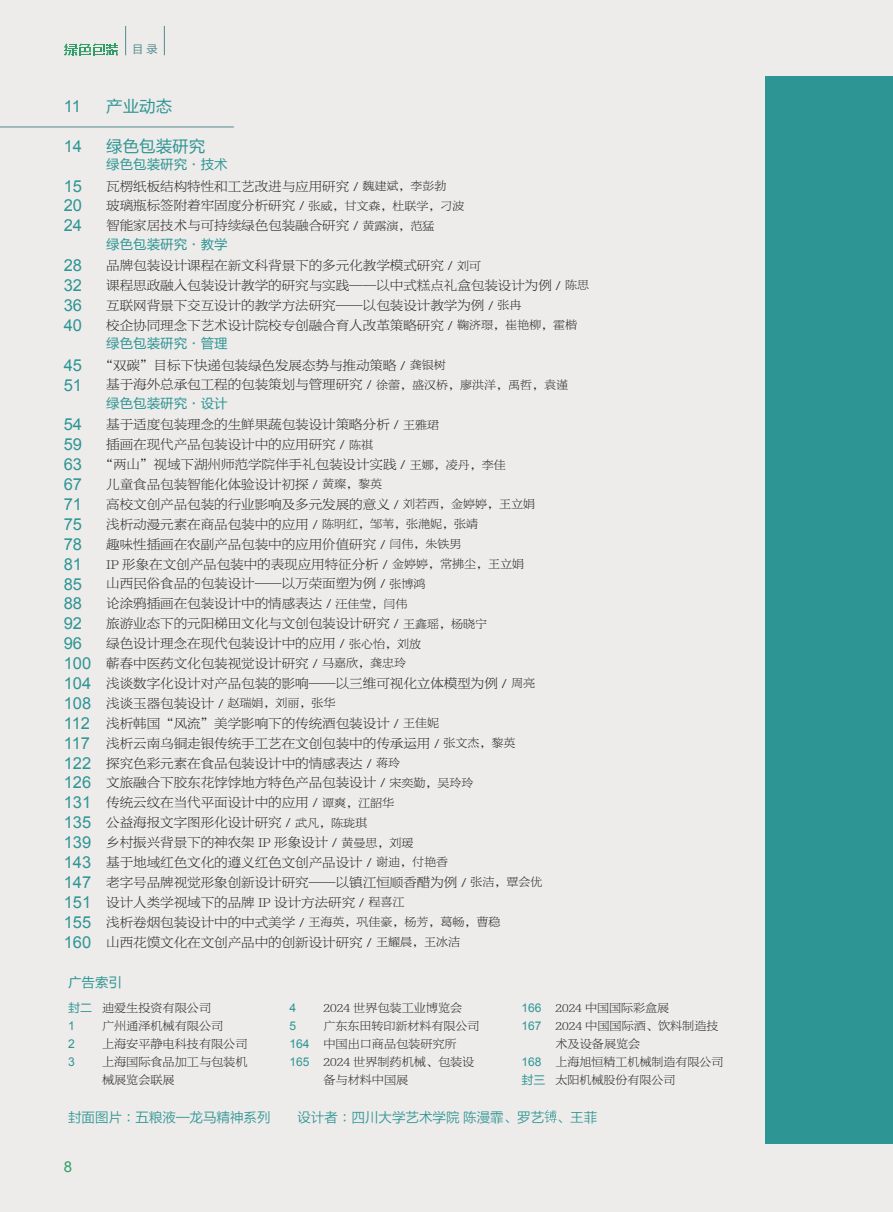
<style>
.page{position:relative;width:893px;height:1212px;background:#eeeceb}
.page>*{position:absolute;margin:0;border:0;box-sizing:border-box;transform-origin:0 0}
.t1{font:16.5px "Arial";color:#2d9593}
.t2{font:16.5px "FZLTHK GBK1 0";color:#2d9593}
.t3{font:15px "Arial";color:#319e68}
.t4{font:13.5px/20px "FZBYSK GBK1 0";color:#231f20}
.t5{font:13.5px "FZLTHK GBK1 0";color:#2d9593}
.t6{font:13.5px "FZLTXIHJW GB1 0";color:#2d9593}
.t7{font:12.15px/18px "FZBYSK GBK1 0";color:#231f20}
.t8{font:12.15px "Arial";color:#2d9593}
.t9{font:12px/18px "FZBYSK GBK1 0";color:#231f20}
.t10{font:12px "Arial";color:#2d9593}
.t11{font:11.25px "FZLTHK GBK1 0";color:#518b8d}
.s1{font-size:12px}
.s2{font-family:"Arial";font-size:16.5px;color:#2d9593}
.s3{font-size:13.5px}
.s4{font-family:"FZLTHK GBK1 0";color:#2d9593}
.s5{font-family:"Arial";color:#2d9593}
.s6{font-family:"Arial";font-size:12px;color:#2d9593}
</style>
<div class="page">
<svg style="left:64px;top:44px;width:54px;height:11px"></svg>
<div style="left:765px;top:77px;width:128px;height:1067px;background:#2d9593"></div>
<hr style="left:0;top:127px;width:234px;height:1px;background:#518b8d">
<svg style="left:544px;top:1110px;width:13px;height:13px"></svg>
<svg style="left:125px;top:26px;width:1px;height:29px"></svg>
<svg style="left:164px;top:26px;width:1px;height:29px"></svg>
<p class="t11" style="left:132px;top:43px;width:27px">目 录</p>
<p class="t1" style="left:64px;top:95px;width:19px">11</p>
<p class="t2" style="left:106px;top:97px;width:67px">产业动态</p>
<p class="t1" style="left:64px;top:135px;width:20px">14</p>
<p class="t2" style="left:106px;top:137px;width:100px">绿色包装研究</p>
<p class="t5" style="left:106px;top:157px;width:123px">绿色包装研究·技术</p>
<p class="t1" style="left:64px;top:175px;width:20px">15</p>
<p class="t4" style="left:106px;top:176px;width:342px">瓦楞纸板结构特性和工艺改进与应用研究 / <span class="s1">魏建斌，李彭勃</span></p>
<p class="t1" style="left:64px;top:195px;width:20px">20</p>
<p class="t4" style="left:106px;top:196px;width:360px">玻璃瓶标签附着牢固度分析研究 / <span class="s1">张威，甘文森，杜联学，刁波</span></p>
<p class="t1" style="left:64px;top:215px;width:20px">24</p>
<p class="t4" style="left:106px;top:216px;width:330px">智能家居技术与可持续绿色包装融合研究 / <span class="s1">黄露演，范猛</span></p>
<p class="t5" style="left:106px;top:237px;width:123px">绿色包装研究·教学</p>
<p class="t1" style="left:64px;top:255px;width:20px">28</p>
<p class="t4" style="left:106px;top:256px;width:376px">品牌包装设计课程在新文科背景下的多元化教学模式研究 / <span class="s1">刘可</span></p>
<p class="t1" style="left:64px;top:274px;width:20px">32</p>
<p class="t4" style="left:106px;top:276px;width:484px">课程思政融入包装设计教学的研究与实践——以中式糕点礼盒包装设计为例 / <span class="s1">陈思</span></p>
<p class="t1" style="left:64px;top:294px;width:20px">36</p>
<p class="t4" style="left:106px;top:296px;width:417px">互联网背景下交互设计的教学方法研究——以包装设计教学为例 / <span class="s1">张冉</span></p>
<p class="t1" style="left:64px;top:314px;width:20px">40</p>
<p class="t4" style="left:106px;top:315px;width:472px">校企协同理念下艺术设计院校专创融合育人改革策略研究 / <span class="s1">鞠济璟，崔艳柳，霍楷</span></p>
<p class="t5" style="left:106px;top:336px;width:123px">绿色包装研究·管理</p>
<p class="t1" style="left:64px;top:354px;width:20px">45</p>
<p class="t4" style="left:100px;top:355px;width:348px">“双碳”目标下快递包装绿色发展态势与推动策略 / <span class="s1">龚银树</span></p>
<p class="t1" style="left:64px;top:374px;width:20px">51</p>
<p class="t4" style="left:106px;top:375px;width:463px">基于海外总承包工程的包装策划与管理研究 / <span class="s1">徐蕾，盛汉桥，廖洪洋，禹哲，袁谨</span></p>
<p class="t5" style="left:106px;top:396px;width:123px">绿色包装研究·设计</p>
<p class="t1" style="left:64px;top:414px;width:20px">54</p>
<p class="t4" style="left:106px;top:415px;width:334px">基于适度包装理念的生鲜果蔬包装设计策略分析 / <span class="s1">王雅珺</span></p>
<p class="t1" style="left:64px;top:434px;width:20px">59</p>
<p class="t4" style="left:106px;top:435px;width:268px">插画在现代产品包装设计中的应用研究 / <span class="s1">陈祺</span></p>
<p class="t1" style="left:64px;top:453px;width:20px">63</p>
<p class="t4" style="left:100px;top:455px;width:408px">“两山”视域下湖州师范学院伴手礼包装设计实践 / <span class="s1">王娜，凌丹，李佳</span></p>
<p class="t1" style="left:64px;top:473px;width:20px">67</p>
<p class="t4" style="left:106px;top:475px;width:277px">儿童食品包装智能化体验设计初探 / <span class="s1">黄璨，黎英</span></p>
<p class="t1" style="left:64px;top:493px;width:20px">71</p>
<p class="t4" style="left:106px;top:494px;width:430px">高校文创产品包装的行业影响及多元发展的意义 / <span class="s1">刘若西，金婷婷，王立娟</span></p>
<p class="t1" style="left:64px;top:513px;width:20px">75</p>
<p class="t4" style="left:106px;top:514px;width:373px">浅析动漫元素在商品包装中的应用 / <span class="s1">陈明红，邹苇，张滟妮，张靖</span></p>
<p class="t1" style="left:64px;top:533px;width:20px">78</p>
<p class="t4" style="left:106px;top:534px;width:357px">趣味性插画在农副产品包装中的应用价值研究 / <span class="s1">闫伟，朱铁男</span></p>
<p class="t1" style="left:64px;top:553px;width:20px">81</p>
<p class="t4" style="left:106px;top:554px;width:419px">IP 形象在文创产品包装中的表现应用特征分析 / <span class="s1">金婷婷，常拂尘，王立娟</span></p>
<p class="t1" style="left:64px;top:573px;width:20px">85</p>
<p class="t4" style="left:106px;top:574px;width:321px">山西民俗食品的包装设计——以万荣面塑为例 / <span class="s1">张博鸿</span></p>
<p class="t1" style="left:64px;top:593px;width:20px">88</p>
<p class="t4" style="left:106px;top:594px;width:303px">论涂鸦插画在包装设计中的情感表达 / <span class="s1">汪佳莹，闫伟</span></p>
<p class="t1" style="left:64px;top:613px;width:20px">92</p>
<p class="t4" style="left:106px;top:614px;width:382px">旅游业态下的元阳梯田文化与文创包装设计研究 / <span class="s1">王鑫瑶，杨晓宁</span></p>
<p class="t1" style="left:64px;top:632px;width:20px">96</p>
<p class="t4" style="left:64px;top:634px;width:480px;text-indent:43px">绿色设计理念在现代包装设计中的应用 / <span class="s1">张心怡，刘放<br></span><span class="s2">100</span> 蕲春中医药文化包装视觉设计研究 / <span class="s1">马嘉欣，龚忠玲<br></span><span class="s2">104</span> 浅谈数字化设计对产品包装的影响——以三维可视化立体模型为例 / <span class="s1">周亮<br></span><span class="s2">108</span> 浅谈玉器包装设计 / <span class="s1">赵瑞娟，刘丽，张华<br></span><span class="s2">112</span> 浅析韩国“风流”美学影响下的传统酒包装设计 / <span class="s1">王佳妮<br></span><span class="s2">117</span> 浅析云南乌铜走银传统手工艺在文创包装中的传承运用 / <span class="s1">张文杰，黎英<br></span><span class="s2">122</span> 探究色彩元素在食品包装设计中的情感表达 / <span class="s1">蒋玲<br></span><span class="s2">126</span> 文旅融合下胶东花饽饽地方特色产品包装设计 / <span class="s1">宋奕勤，吴玲玲<br></span><span class="s2">131</span> 传统云纹在当代平面设计中的应用 / <span class="s1">谭爽，江韶华<br></span><span class="s2">135</span> 公益海报文字图形化设计研究 / <span class="s1">武凡，陈珑琪<br></span><span class="s2">139</span> 乡村振兴背景下的神农架 IP 形象设计 / <span class="s1">黄曼思，刘瑗<br></span><span class="s2">143</span> 基于地域红色文化的遵义红色文创产品设计 / <span class="s1">谢迪，付艳香<br></span><span class="s2">147</span> 老字号品牌视觉形象创新设计研究——以镇江恒顺香醋为例 / <span class="s1">张洁，覃会优<br></span><span class="s2">151</span> 设计人类学视域下的品牌 IP 设计方法研究 / <span class="s1">程喜江</span></p>
<p class="t9" style="left:64px;top:913px;width:438px"><span class="s2">155</span> <span class="s3">浅析卷烟包装设计中的中式美学 /</span> 王海英，巩佳豪，杨芳，葛畅，曹稳</p>
<p class="t4" style="left:64px;top:932px;width:398px"><span class="s2">160</span> 山西花馍文化在文创产品中的创新设计研究 / <span class="s1">王耀晨，王冰洁</span></p>
<p class="t5" style="left:68px;top:975px;width:55px">广告索引</p>
<p class="t7" style="left:68px;top:999px;width:145px"><span class="s4">封二</span> 迪爱生投资有限公司</p>
<p class="t8" style="left:68px;top:1018px;width:8px">1</p>
<p class="t7" style="left:102px;top:1017px;width:123px">广州通泽机械有限公司</p>
<p class="t8" style="left:68px;top:1036px;width:8px">2</p>
<p class="t7" style="left:102px;top:1035px;width:147px">上海安平静电科技有限公司</p>
<p class="t8" style="left:68px;top:1054px;width:8px">3</p>
<p class="t7" style="left:102px;top:1053px;width:147px">上海国际食品加工与包装机械展览会联展</p>
<p class="t8" style="left:289px;top:1000px;width:8px">4</p>
<p class="t7" style="left:323px;top:999px;width:140px">2024 世界包装工业博览会</p>
<p class="t10" style="left:289px;top:1018px;width:8px">5</p>
<p class="t9" style="left:323px;top:1017px;width:157px">广东东田转印新材料有限公司</p>
<p class="t7" style="left:289px;top:1035px;width:169px"><span class="s5">164</span> 中国出口商品包装研究所</p>
<p class="t7" style="left:289px;top:1053px;width:186px"><span class="s6">165</span> 2024 世界制药机械、包装设</p>
<p class="t7" style="left:323px;top:1071px;width:86px">备与材料中国展</p>
<p class="t9" style="left:521px;top:999px;width:149px"><span class="s5">166</span> 2024 中国国际彩盒展</p>
<p class="t7" style="left:555px;top:1017px;width:165px;text-indent:-34px"><span class="s6">167</span> 2024 中国国际酒、饮料制造技术及设备展览会</p>
<p class="t9" style="left:521px;top:1053px;width:204px"><span class="s5">168</span> 上海旭恒精工机械制造有限公司<span class="s4">封三</span> 太阳机械股份有限公司</p>
<p class="t6" style="left:68px;top:1109px;width:204px">封面图片：五粮液—龙马精神系列</p>
<p class="t6" style="left:298px;top:1109px;width:301px">设计者：四川大学艺术学院陈漫霏、罗艺 、王菲</p>
<p class="t3" style="left:64px;top:1156px;width:10px">8</p>
</div>
